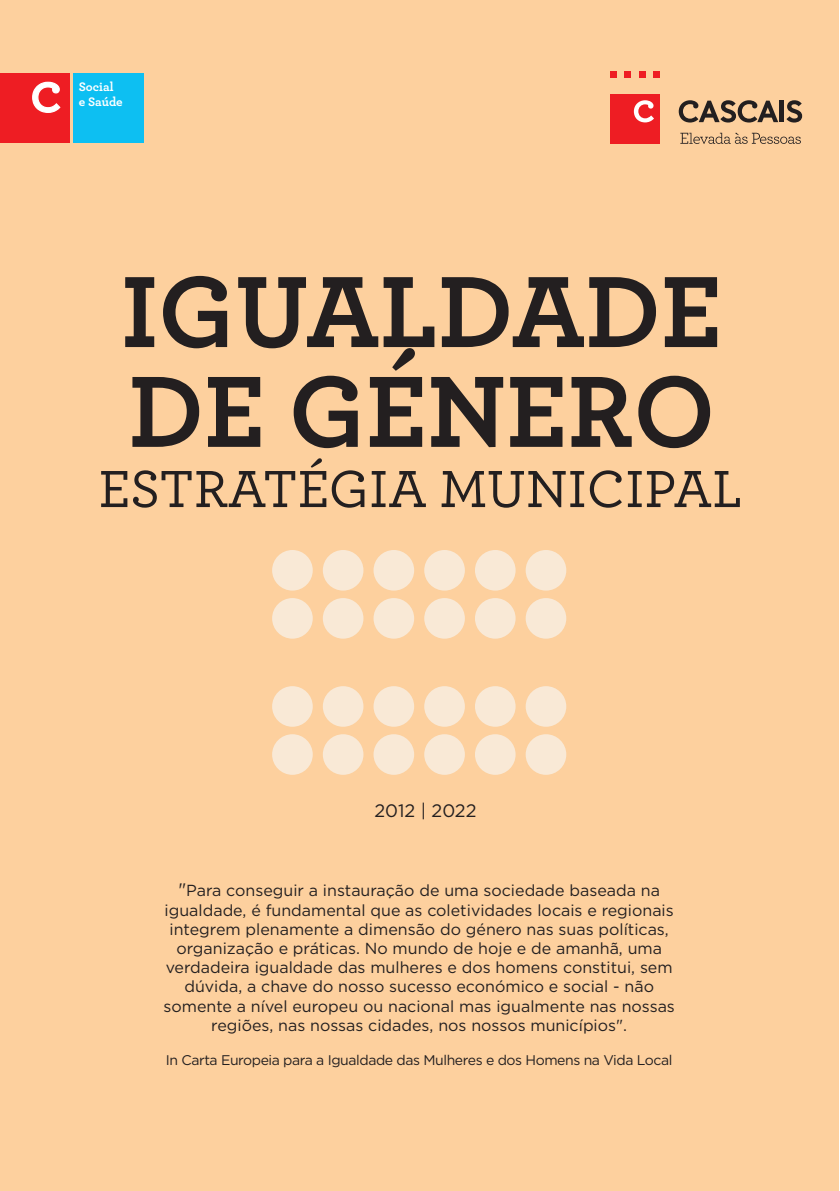
<style>
.page{position:relative;width:840px;height:1191px;background:#fff}
.page>*{position:absolute;margin:0;border:0;box-sizing:border-box;transform-origin:0 0}
.t1{font:700 106.2px/99.8px "Archer";color:#231f20}
.t2{font:500 54.8px "Archer";color:#231f20}
.t3{font:18px "Gotham";color:#231f20}
.t4{font:16px/19.2px "Gotham";color:#231f20;text-align:center}
.t5{font:14px "Gotham";letter-spacing:-.03em;color:#231f20}
.t6{font:700 13px/15.6px "Archer";color:#fff}
.s1{font-size:18px}
</style>
<div class="page">
<div style="left:0;top:0;width:838px;height:1191px;background:#fdd09e"></div>
<div style="left:525px;top:734px;width:41px;height:41px;background:#f9e9d6;border-radius:50%"></div>
<div style="left:474px;top:734px;width:41px;height:41px;background:#f9e9d6;border-radius:50%"></div>
<div style="left:424px;top:734px;width:40px;height:41px;background:#f9e9d6;border-radius:50%"></div>
<div style="left:373px;top:734px;width:41px;height:41px;background:#f9e9d6;border-radius:50%"></div>
<div style="left:322px;top:734px;width:41px;height:41px;background:#f9e9d6;border-radius:50%"></div>
<div style="left:272px;top:734px;width:40px;height:41px;background:#f9e9d6;border-radius:50%"></div>
<div style="left:525px;top:686px;width:41px;height:40px;background:#f9e9d6;border-radius:50%"></div>
<div style="left:474px;top:686px;width:41px;height:40px;background:#f9e9d6;border-radius:50%"></div>
<div style="left:424px;top:686px;width:40px;height:40px;background:#f9e9d6;border-radius:50%"></div>
<div style="left:373px;top:686px;width:41px;height:40px;background:#f9e9d6;border-radius:50%"></div>
<div style="left:322px;top:686px;width:41px;height:40px;background:#f9e9d6;border-radius:50%"></div>
<div style="left:272px;top:686px;width:40px;height:40px;background:#f9e9d6;border-radius:50%"></div>
<div style="left:272px;top:550px;width:40px;height:40px;background:#f9e9d6;border-radius:50%"></div>
<div style="left:525px;top:598px;width:41px;height:40px;background:#f9e9d6;border-radius:50%"></div>
<div style="left:474px;top:598px;width:41px;height:40px;background:#f9e9d6;border-radius:50%"></div>
<div style="left:424px;top:598px;width:40px;height:40px;background:#f9e9d6;border-radius:50%"></div>
<div style="left:373px;top:598px;width:41px;height:40px;background:#f9e9d6;border-radius:50%"></div>
<div style="left:322px;top:598px;width:41px;height:40px;background:#f9e9d6;border-radius:50%"></div>
<div style="left:272px;top:598px;width:40px;height:40px;background:#f9e9d6;border-radius:50%"></div>
<div style="left:525px;top:550px;width:41px;height:40px;background:#f9e9d6;border-radius:50%"></div>
<div style="left:474px;top:550px;width:41px;height:40px;background:#f9e9d6;border-radius:50%"></div>
<div style="left:424px;top:550px;width:40px;height:40px;background:#f9e9d6;border-radius:50%"></div>
<div style="left:373px;top:550px;width:41px;height:40px;background:#f9e9d6;border-radius:50%"></div>
<div style="left:322px;top:550px;width:41px;height:40px;background:#f9e9d6;border-radius:50%"></div>
<div style="left:0;top:73px;width:69px;height:70px;background:#ee1d23"></div>
<div style="left:74px;top:73px;width:69px;height:70px;background:#0dbff2"></div>
<svg style="left:32px;top:81px;width:29px;height:32px"></svg>
<div style="left:610px;top:94px;width:49px;height:50px;background:#ee1d23"></div>
<hr style="left:779px;top:101px;width:4px;height:21px;background:#231f20">
<svg style="left:786px;top:100px;width:15px;height:22px"></svg>
<svg style="left:678px;top:100px;width:99px;height:22px"></svg>
<svg style="left:633px;top:100px;width:20px;height:22px"></svg>
<svg style="left:610px;top:72px;width:6px;height:6px"></svg>
<svg style="left:639px;top:72px;width:6px;height:6px"></svg>
<svg style="left:624px;top:72px;width:6px;height:6px"></svg>
<svg style="left:653px;top:72px;width:6px;height:6px"></svg>
<svg style="left:680px;top:133px;width:120px;height:11px"></svg>
<p class="t6" style="left:79px;top:79px;width:46px">Social e Saúde</p>
<h1 class="t1" style="left:121px;top:265px;width:602px">IGUALDADE<br>DE GÉNERO</h1>
<h2 class="t2" style="left:98px;top:463px;width:645px">ESTRATÉGIA MUNICIPAL</h2>
<p class="t3" style="left:374px;top:803px;width:104px">2012 | 2022</p>
<p class="t4" style="left:163px;top:881px;width:512px"><span class="s1">"</span>Para conseguir a instauração de uma sociedade baseada na igualdade, é fundamental que as coletividades locais e regionais integrem plenamente a dimensão do género nas suas políticas, organização e práticas. No mundo de hoje e de amanhã, uma verdadeira igualdade das mulheres e dos homens constitui, sem dúvida, a chave do nosso sucesso económico e social - não somente a nível europeu ou nacional mas igualmente nas nossas regiões, nas nossas cidades, nos nossos municípios".</p>
<p class="t5" style="left:166px;top:1053px;width:508px">In Carta Europeia para a Igualdade das Mulheres e dos Homens na Vida Local</p>
</div>
